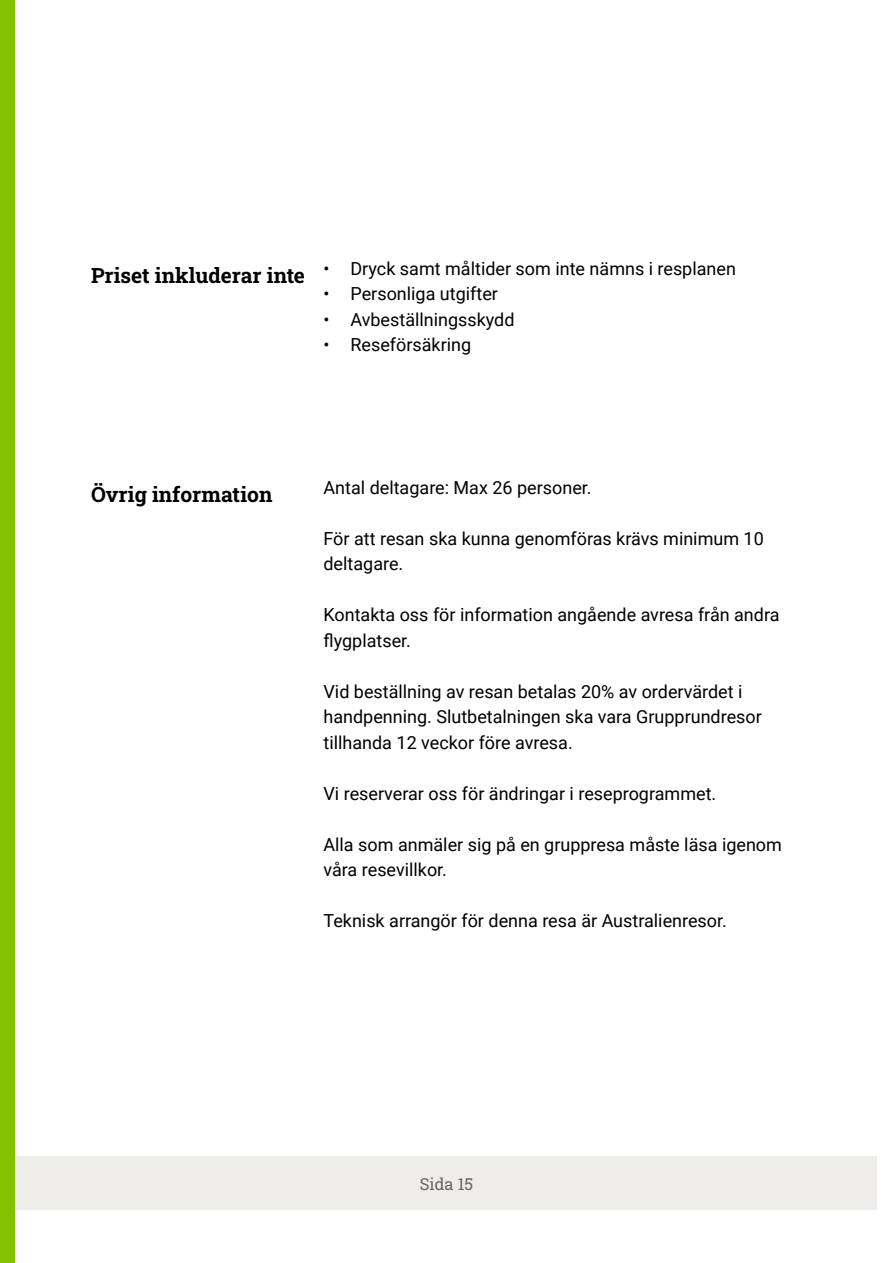
<style>
.page{position:relative;width:893px;height:1263px;background:#fff}
.page>*{position:absolute;margin:0;border:0;box-sizing:border-box;transform-origin:0 0}
.t1{font:21px "Roboto Slab";color:#000}
.t2{font:18px/25.5px "Roboto";color:#000}
.t3{font:16.5px "Roboto Slab";color:#666}
.s1{font-family:"Roboto Slab";font-size:21px}
</style>
<div class="page">
<div style="left:0;top:1157px;width:877px;height:53px;background:#efedea"></div>
<div style="left:0;top:0;width:15px;height:1263px;background:#84c100"></div>
<p class="t2" style="left:91px;top:255px;width:646px"><span class="s1">Priset inkluderar inte</span> • Dryck samt måltider som inte nämns i resplanen</p>
<p class="t2" style="left:323px;top:280px;width:176px">• Personliga utgifter</p>
<p class="t2" style="left:323px;top:306px;width:193px">• Avbeställningsskydd</p>
<p class="t2" style="left:323px;top:331px;width:149px">• Reseförsäkring</p>
<p class="t1" style="left:91px;top:480px;width:183px">Övrig information</p>
<p class="t2" style="left:323px;top:474px;width:270px">Antal deltagare: Max 26 personer.</p>
<p class="t2" style="left:323px;top:525px;width:442px">För att resan ska kunna genomföras krävs minimum 10 deltagare.</p>
<p class="t2" style="left:323px;top:601px;width:458px">Kontakta oss för information angående avresa från andra flygplatser.</p>
<p class="t2" style="left:323px;top:678px;width:440px">Vid beställning av resan betalas 20% av ordervärdet i handpenning. Slutbetalningen ska vara Grupprundresor tillhanda 12 veckor före avresa.</p>
<p class="t2" style="left:323px;top:780px;width:394px">Vi reserverar oss för ändringar i reseprogrammet.</p>
<p class="t2" style="left:323px;top:831px;width:460px">Alla som anmäler sig på en gruppresa måste läsa igenom våra resevillkor.</p>
<p class="t2" style="left:323px;top:907px;width:405px">Teknisk arrangör för denna resa är Australienresor.</p>
<p class="t3" style="left:420px;top:1173px;width:55px">Sida 15</p>
</div>
